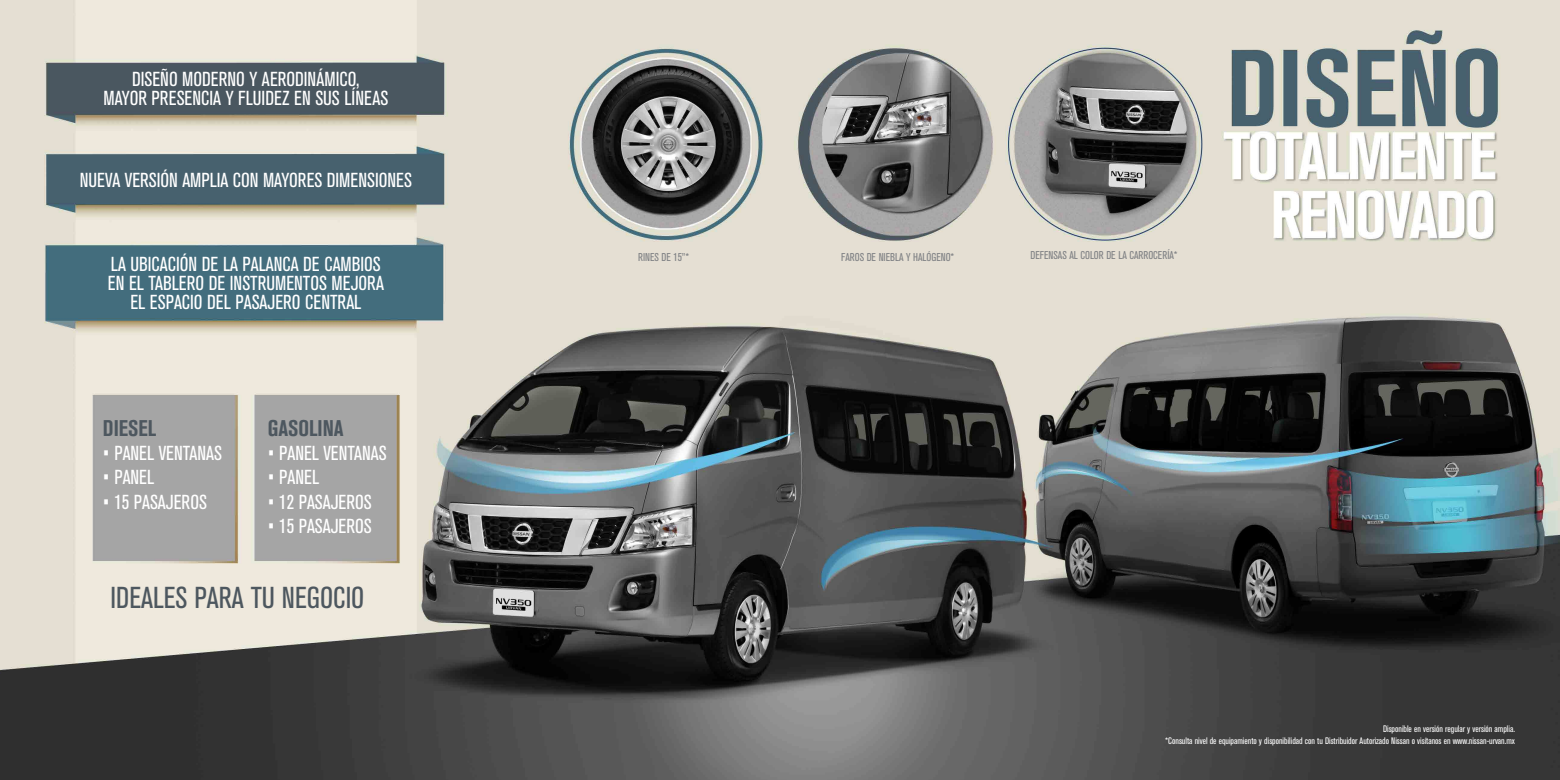
<style>
.page{position:relative;width:1560px;height:780px;background:#fff}
.page>*{position:absolute;margin:0;border:0;box-sizing:border-box;transform-origin:0 0}
.t1{font:condensed 30px "Nissan AG";color:#4d575f}
.t2{font:700 condensed 22.5px "Nissan AG";color:#4d575f}
.t3{font:condensed 20.12px/19.1px "Nissan AG";color:#fff;text-align:center}
.t4{font:condensed 11.25px "Nissan AG";color:#808285}
.t5{font:condensed 9.38px/11.2px "Nissan AG";color:#fff;text-align:right}
</style>
<div class="page">
<img style="left:0;top:0;width:1559px;height:780px">
<p class="t3" style="left:103px;top:70px;width:286px">DISEÑO MODERNO Y AERODINÁMICO,<br>MAYOR PRESENCIA Y FLUIDEZ EN SUS LÍNEAS</p>
<p class="t3" style="left:80px;top:171px;width:334px">NUEVA VERSIÓN AMPLIA CON MAYORES DIMENSIONES</p>
<p class="t3" style="left:108px;top:255px;width:277px">LA UBICACIÓN DE LA PALANCA DE CAMBIOS<br>EN EL TABLERO DE INSTRUMENTOS MEJORA<br>EL ESPACIO DEL PASAJERO CENTRAL</p>
<p class="t2" style="left:103px;top:415px;width:55px">DIESEL</p>
<p class="t3" style="left:103px;top:444px;width:120px">• PANEL VENTANAS</p>
<p class="t3" style="left:103px;top:468px;width:53px">• PANEL</p>
<p class="t3" style="left:103px;top:492px;width:105px">• 15 PASAJEROS</p>
<p class="t2" style="left:268px;top:415px;width:77px">GASOLINA</p>
<p class="t3" style="left:268px;top:444px;width:120px">• PANEL VENTANAS</p>
<p class="t3" style="left:268px;top:468px;width:53px">• PANEL</p>
<p class="t3" style="left:268px;top:492px;width:105px">• 12 PASAJEROS</p>
<p class="t3" style="left:268px;top:516px;width:105px">• 15 PASAJEROS</p>
<h1 class="t1" style="left:111px;top:580px;width:255px">IDEALES PARA TU NEGOCIO</h1>
<p class="t4" style="left:638px;top:250px;width:53px">RINES DE 15”*</p>
<p class="t4" style="left:841px;top:250px;width:115px">FAROS DE NIEBLA Y HALÓGENO*</p>
<p class="t4" style="left:1030px;top:249px;width:149px">DEFENSAS AL COLOR DE LA CARROCERÍA*</p>
<p class="t5" style="left:1164px;top:723px;width:351px">Disponible en versión regular y versión amplia.<br>*Consulta nivel de equipamiento y disponibilidad con tu Distribuidor Autorizado Nissan o visítanos en www.nissan-urvan.mx</p>
</div>
